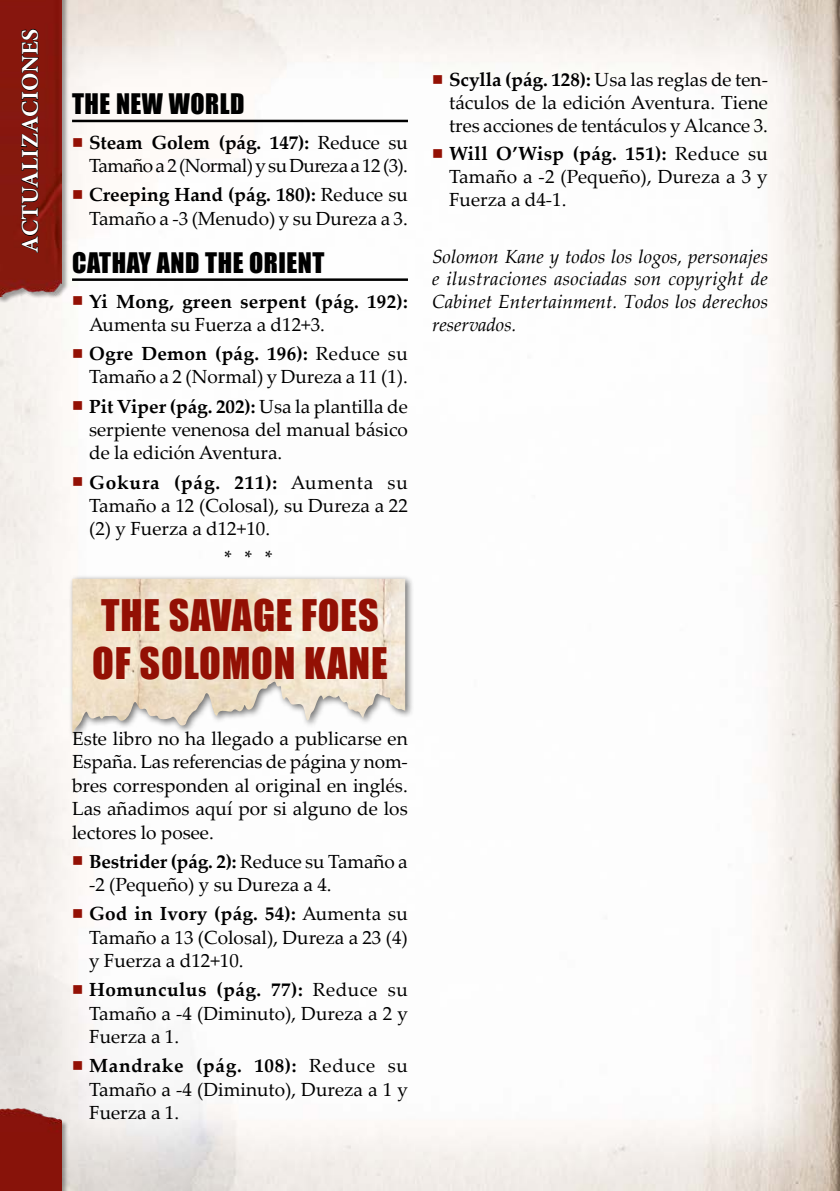
<style>
.page{position:relative;width:840px;height:1191px;background:#fff}
.page>*{position:absolute;margin:0;border:0;box-sizing:border-box;transform-origin:0 0}
.t1{font:40px/48.6px "Impact";letter-spacing:.02em;color:#931004}
.t2{font:26px "Impact";letter-spacing:.02em;color:#000}
.t3{font:700 24px "Minion Pro";letter-spacing:.01em;color:#fff}
.t4{font:19px/23.4px "Palatino Linotype";color:#000;text-align:justify}
.t5{font:italic 19px/22.8px "Palatino Linotype";letter-spacing:.005em;color:#000;text-align:justify}
.t6{font:19px/23.4px "Palatino Linotype";letter-spacing:-.035em;color:#000}
.t7{font:700 19px "Palatino Linotype";letter-spacing:.015em;color:#000}
.s1{font-weight:700}
</style>
<div class="page">
<img style="left:0;top:0;width:839px;height:1191px">
<div style="left:0;top:1101px;width:68px;height:90px;background:#000;opacity:.35"></div>
<img style="left:0;top:1100px;width:61px;height:91px">
<div style="left:0;top:0;width:68px;height:303px;background:#000;opacity:.35"></div>
<img style="left:0;top:0;width:62px;height:297px">
<div style="left:68px;top:574px;width:346px;height:166px;background:#000;opacity:.55"></div>
<img style="left:72px;top:579px;width:333px;height:154px">
<svg style="left:20px;top:28px;width:19px;height:225px;background:#5f1009"></svg>
<hr style="left:72px;top:120px;width:336px;height:2px;background:#000">
<hr style="left:72px;top:278px;width:336px;height:3px;background:#000">
<svg style="left:73px;top:138px;width:9px;height:8px"></svg>
<svg style="left:73px;top:190px;width:9px;height:9px"></svg>
<svg style="left:73px;top:296px;width:9px;height:9px"></svg>
<svg style="left:73px;top:349px;width:9px;height:9px"></svg>
<svg style="left:73px;top:401px;width:9px;height:9px"></svg>
<svg style="left:73px;top:477px;width:9px;height:9px"></svg>
<svg style="left:73px;top:856px;width:9px;height:9px"></svg>
<svg style="left:73px;top:909px;width:9px;height:9px"></svg>
<svg style="left:73px;top:985px;width:9px;height:9px"></svg>
<svg style="left:73px;top:1061px;width:9px;height:8px"></svg>
<svg style="left:433px;top:75px;width:8px;height:9px"></svg>
<svg style="left:433px;top:149px;width:8px;height:9px"></svg>
<p class="t3" style="left:13px;top:253px;width:226px;rotate:-90deg">ACTUALIZACIONES</p>
<h2 class="t2" style="left:72px;top:84px;width:174px">THE NEW WORLD</h2>
<p class="t6" style="left:89px;top:130px;width:320px"><span class="s1">Steam Golem (pág. 147):</span> Reduce su<br>Tamaño a 2 (Normal) y su Dureza a 12 (3).</p>
<p class="t4" style="left:89px;top:182px;width:320px"><span class="s1">Creeping Hand (pág. 180):</span> Reduce su<br>Tamaño a -3 (Menudo) y su Dureza a 3.</p>
<h2 class="t2" style="left:72px;top:242px;width:254px">CATHAY AND THE ORIENT</h2>
<p class="t7" style="left:89px;top:287px;width:320px">Yi Mong, green serpent (pág. 192):</p>
<p class="t4" style="left:89px;top:309px;width:320px;line-height:29px">Aumenta su Fuerza a d12+3.<br><span class="s1">Ogre Demon (pág. 196):</span> Reduce su</p>
<p class="t4" style="left:89px;top:362px;width:320px;line-height:29px">Tamaño a 2 (Normal) y Dureza a 11 (1).<br><span class="s1">Pit Viper (pág. 202):</span> Usa la plantilla de</p>
<p class="t4" style="left:89px;top:417px;width:320px">serpiente venenosa del manual básico de la edición Aventura.</p>
<p class="t4" style="left:89px;top:469px;width:320px"><span class="s1">Gokura (pág. 211):</span> Aumenta su Tamaño a 12 (Colosal), su Dureza a 22 (2) y Fuerza a d12+10.</p>
<p class="t4" style="left:224px;top:545px;width:49px">* * *</p>
<h1 class="t1" style="left:92px;top:590px;width:297px">THE SAVAGE FOES<br>OF SOLOMON KANE</h1>
<p class="t4" style="left:72px;top:726px;width:337px">Este libro no ha llegado a publicarse en España. Las referencias de página y nom&shy;bres corresponden al original en inglés.<br>Las añadimos aquí por si alguno de los lectores lo posee.</p>
<p class="t4" style="left:89px;top:848px;width:320px"><span class="s1">Bestrider (pág. 2):</span> Reduce su Tamaño a -2 (Pequeño) y su Dureza a 4.</p>
<p class="t4" style="left:89px;top:901px;width:320px"><span class="s1">God in Ivory (pág. 54):</span> Aumenta su Tamaño a 13 (Colosal), Dureza a 23 (4) y Fuerza a d12+10.</p>
<p class="t4" style="left:89px;top:977px;width:320px"><span class="s1">Homunculus (pág. 77):</span> Reduce su Tamaño a -4 (Diminuto), Dureza a 2 y Fuerza a 1.</p>
<p class="t4" style="left:89px;top:1053px;width:320px"><span class="s1">Mandrake (pág. 108):</span> Reduce su Tamaño a -4 (Diminuto), Dureza a 1 y Fuerza a 1.</p>
<p class="t4" style="left:449px;top:67px;width:320px;line-height:22.8px"><span class="s1">Scylla (pág. 128):</span> Usa las reglas de ten&shy;táculos de la edición Aventura. Tiene tres acciones de tentáculos y Alcance 3.</p>
<p class="t4" style="left:449px;top:141px;width:320px;line-height:22.8px"><span class="s1">Will O’Wisp (pág. 151):</span> Reduce su Tamaño a -2 (Pequeño), Dureza a 3 y Fuerza a d4-1.</p>
<p class="t5" style="left:432px;top:244px;width:337px">Solomon Kane y todos los logos, personajes e ilustraciones asociadas son copyright de Cabinet Entertainment. Todos los derechos reservados.</p>
</div>
